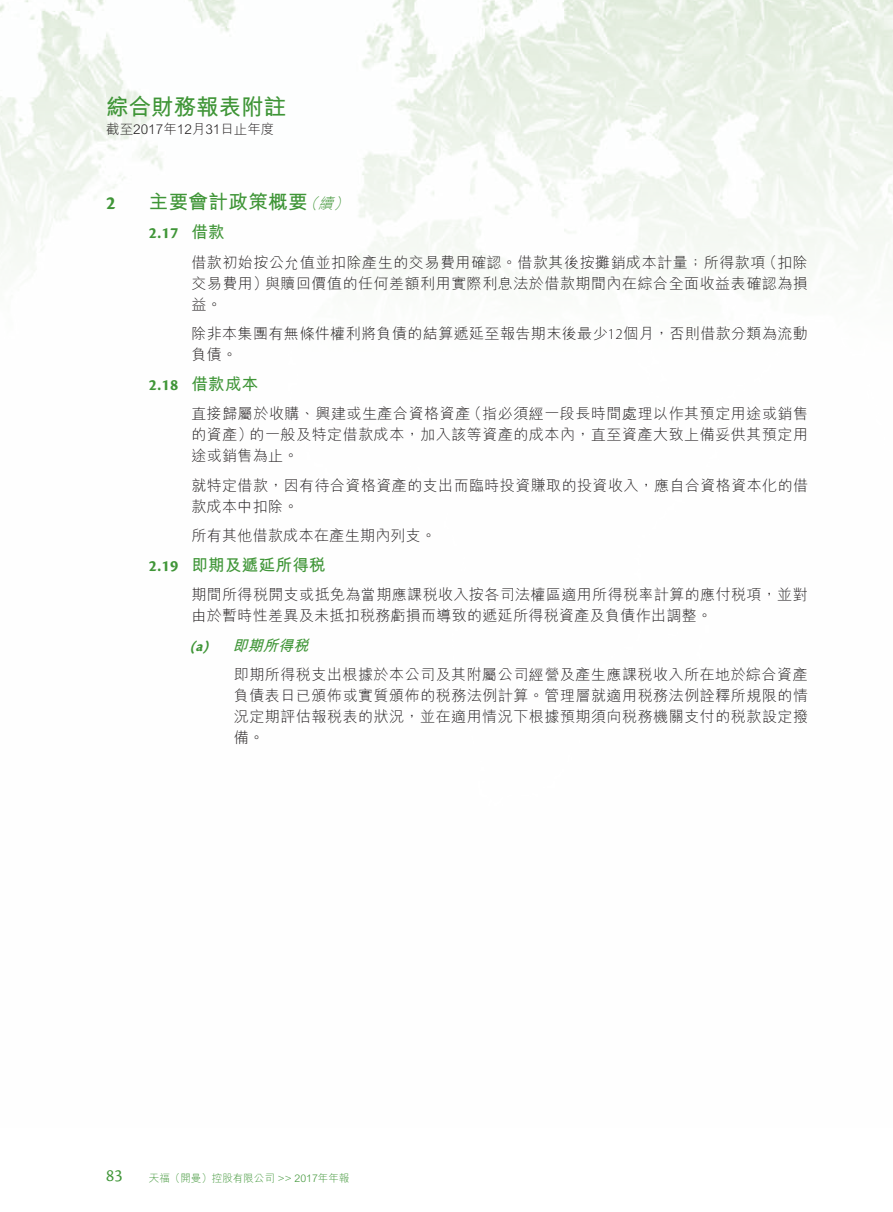
<style>
.page{position:relative;width:893px;height:1212px;background:#fff}
.page>*{position:absolute;margin:0;border:0;box-sizing:border-box;transform-origin:0 0}
.t1{font:700 22.5px "M Hei HK";color:#3f9537}
.t2{font:700 19.5px "M Hei HK";letter-spacing:.02em;color:#3f9537}
.t3{font:700 19.5px "Cronos Pro";color:#3f9537}
.t4{font:18px "Cronos Pro Disp";color:#3f9537}
.t5{font:700 16.5px "M Hei HK";letter-spacing:.02em;color:#3f9537}
.t6{font:700 16.5px "Cronos Pro";color:#3f9537}
.t7{font:300 15px/21px "M Hei HK";letter-spacing:.035em;color:#231f20}
.t8{font:italic 700 15px "M Hei HK";color:#3f9537}
.t9{font:italic 300 15px "M Hei HK";color:#3f9537}
.t10{font:italic 700 15px "Cronos Pro";color:#3f9537}
.t11{font:300 13.5px "M Hei HK";color:#231f20}
.t12{font:300 10.5px "M Hei HK";color:#3f9537}
.s1{font-family:"Myriad Pro"}
</style>
<div class="page">
<img style="left:0;top:0;width:893px;height:279px">
<h1 class="t1" style="left:106px;top:90px;width:181px">綜合財務報表附註</h1>
<p class="t11" style="left:106px;top:119px;width:170px">截至2017年12月31日止年度</p>
<h2 class="t3" style="left:106px;top:191px;width:11px">2</h2>
<h2 class="t2" style="left:149px;top:187px;width:160px">主要會計政策概要</h2>
<p class="t9" style="left:318px;top:193px;width:22px">續</p>
<p class="t9" style="left:303px;top:193px;width:22px">（</p>
<p class="t9" style="left:333px;top:193px;width:22px">(</p>
<p class="t6" style="left:149px;top:224px;width:31px">2.17</p>
<p class="t6" style="left:149px;top:375px;width:31px">2.18</p>
<p class="t6" style="left:149px;top:556px;width:31px">2.19</p>
<p class="t5" style="left:191px;top:220px;width:35px">借款</p>
<p class="t7" style="left:762px;top:251px;width:47px">（扣除</p>
<p class="t7" style="left:265px;top:251px;width:544px;text-indent:-74px">借款初始按公允值並扣除產生的交易費用確認。借款其後按攤銷成本計量；所得款項<br>與贖回價值的任何差額利用實際利息法於借款期間內在綜合全面收益表確認為損</p>
<p class="t7" style="left:191px;top:272px;width:78px">交易費用）益。</p>
<p class="t7" style="left:191px;top:323px;width:618px">除非本集團有無條件權利將負債的結算遞延至報告期末後最少<span class="s1">12</span>個月，否則借款分類為流動負債。</p>
<p class="t5" style="left:191px;top:372px;width:69px">借款成本</p>
<p class="t7" style="left:467px;top:403px;width:343px">（指必須經一段長時間處理以作其預定用途或銷售</p>
<p class="t7" style="left:250px;top:403px;width:560px;text-indent:-58px">直接歸屬於收購、興建或生產合資格資產<br>的一般及特定借款成本，加入該等資產的成本內，直至資產大致上備妥供其預定用</p>
<p class="t7" style="left:191px;top:424px;width:108px">的資產）<br>途或銷售為止。</p>
<p class="t7" style="left:191px;top:474px;width:618px">就特定借款，因有待合資格資產的支出而臨時投資賺取的投資收入，應自合資格資本化的借款成本中扣除。</p>
<p class="t7" style="left:191px;top:525px;width:246px">所有其他借款成本在產生期內列支。</p>
<p class="t5" style="left:191px;top:553px;width:136px">即期及遞延所得稅</p>
<p class="t7" style="left:191px;top:584px;width:618px">期間所得稅開支或抵免為當期應課稅收入按各司法權區適用所得稅率計算的應付稅項，並對由於暫時性差異及未抵扣稅務虧損而導致的遞延所得稅資產及負債作出調整。</p>
<p class="t8" style="left:232px;top:634px;width:83px">即期所得稅</p>
<p class="t10" style="left:203px;top:638px;width:12px">)</p>
<p class="t10" style="left:190px;top:638px;width:19px">a(</p>
<p class="t7" style="left:234px;top:664px;width:576px;text-align:justify">即期所得稅支出根據於本公司及其附屬公司經營及產生應課稅收入所在地於綜合資產負債表日已頒佈或實質頒佈的稅務法例計算。管理層就適用稅務法例詮釋所規限的情況定期評估報稅表的狀況，並在適用情況下根據預期須向稅務機關支付的稅款設定撥備。</p>
<p class="t4" style="left:106px;top:1165px;width:18px">83</p>
<p class="t12" style="left:149px;top:1171px;width:202px">天福（開曼）控股有限公司 &gt;&gt; 2017年年報</p>
</div>
